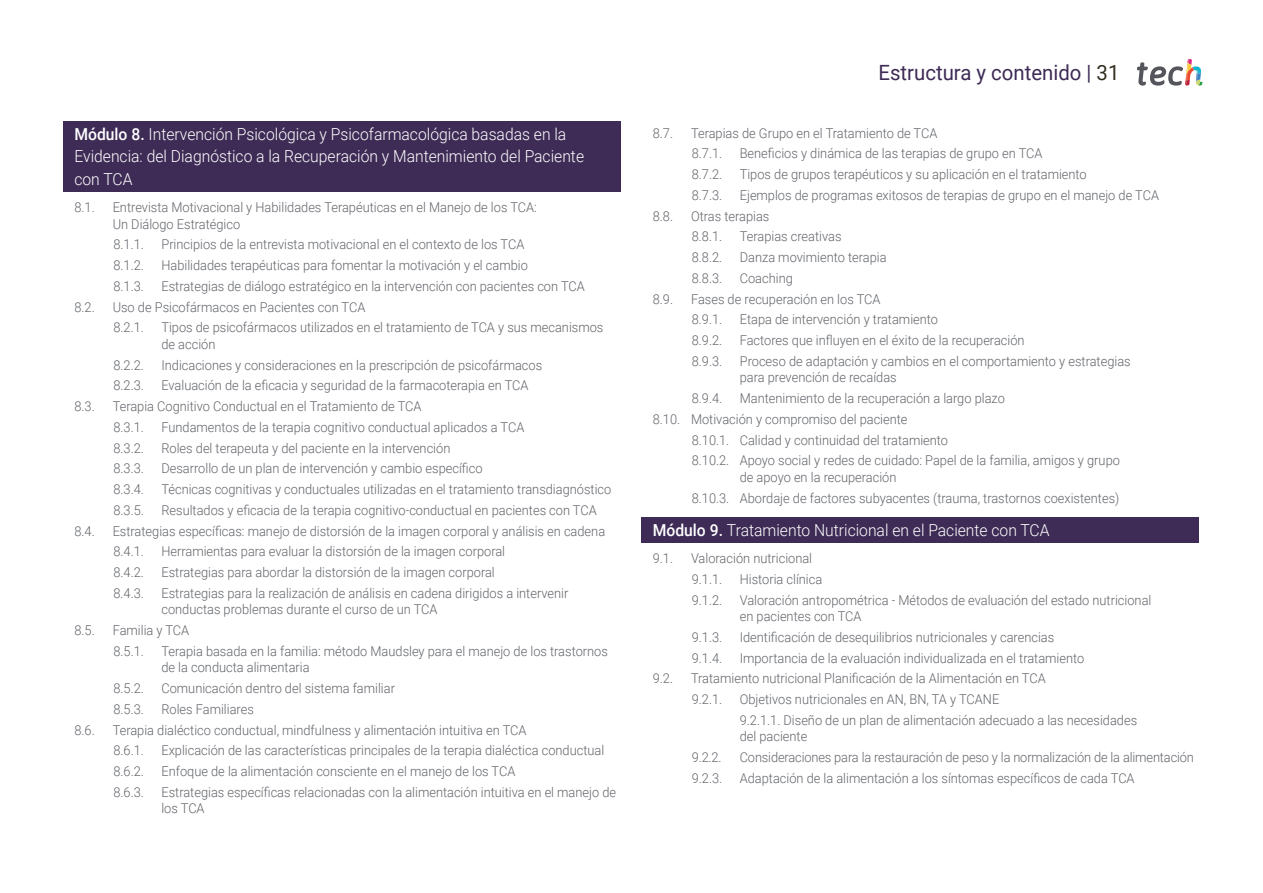
<style>
.page{position:relative;width:1263px;height:893px;background:#fff}
.page>*{position:absolute;margin:0;border:0;box-sizing:border-box;transform-origin:0 0}
.t1{font:21px "Roboto";color:#3e2b56}
.t2{font:300 16.5px/22.5px "Roboto";color:#fff;scale:.95 1}
.t3{font:300 13.5px/20.7px "Roboto";color:#61646a;scale:.95 1}
.s1{font-weight:500}
.s2{color:#312e20}
</style>
<div class="page">
<div style="left:63px;top:121px;width:558px;height:70px;background:#3e2b56"></div>
<div style="left:642px;top:517px;width:557px;height:25px;background:#3e2b56"></div>
<svg style="left:1137px;top:59px;width:65px;height:27px"></svg>
<p class="t2" style="left:74px;top:122px;width:538px"><span class="s1">Módulo 8.</span> Intervención Psicológica y Psicofarmacológica basadas en la<br>Evidencia: del Diagnóstico a la Recuperación y Mantenimiento del Paciente con TCA</p>
<p class="t3" style="left:74px;top:196px;width:23px">8.1.</p>
<p class="t3" style="left:113px;top:199px;width:448px;line-height:16.5px">Entrevista Motivacional y Habilidades Terapéuticas en el Manejo de los TCA:<br>Un Diálogo Estratégico</p>
<p class="t3" style="left:113px;top:234px;width:34px">8.1.1.</p>
<p class="t3" style="left:161px;top:234px;width:384px">Principios de la entrevista motivacional en el contexto de los TCA</p>
<p class="t3" style="left:113px;top:254px;width:34px">8.1.2.</p>
<p class="t3" style="left:161px;top:254px;width:387px">Habilidades terapéuticas para fomentar la motivación y el cambio</p>
<p class="t3" style="left:113px;top:275px;width:34px">8.1.3.</p>
<p class="t3" style="left:161px;top:275px;width:447px">Estrategias de diálogo estratégico en la intervención con pacientes con TCA</p>
<p class="t3" style="left:74px;top:296px;width:23px">8.2.</p>
<p class="t3" style="left:113px;top:296px;width:268px">Uso de Psicofármacos en Pacientes con TCA<br>8.2.1.</p>
<p class="t3" style="left:161px;top:319px;width:467px;line-height:16.5px">Tipos de psicofármacos utilizados en el tratamiento de TCA y sus mecanismos de acción</p>
<p class="t3" style="left:113px;top:354px;width:34px">8.2.2.</p>
<p class="t3" style="left:161px;top:354px;width:402px">Indicaciones y consideraciones en la prescripción de psicofármacos</p>
<p class="t3" style="left:113px;top:375px;width:34px">8.2.3.</p>
<p class="t3" style="left:161px;top:375px;width:388px">Evaluación de la eficacia y seguridad de la farmacoterapia en TCA</p>
<p class="t3" style="left:74px;top:395px;width:23px">8.3.</p>
<p class="t3" style="left:113px;top:395px;width:327px">Terapia Cognitivo Conductual en el Tratamiento de TCA<br>8.3.1.</p>
<p class="t3" style="left:161px;top:416px;width:383px">Fundamentos de la terapia cognitivo conductual aplicados a TCA</p>
<p class="t3" style="left:113px;top:437px;width:34px">8.3.2.</p>
<p class="t3" style="left:161px;top:437px;width:306px">Roles del terapeuta y del paciente en la intervención</p>
<p class="t3" style="left:113px;top:458px;width:34px">8.3.3.</p>
<p class="t3" style="left:161px;top:458px;width:339px">Desarrollo de un plan de intervención y cambio específico</p>
<p class="t3" style="left:113px;top:478px;width:34px">8.3.4.</p>
<p class="t3" style="left:161px;top:478px;width:475px">Técnicas cognitivas y conductuales utilizadas en el tratamiento transdiagnóstico</p>
<p class="t3" style="left:113px;top:499px;width:34px">8.3.5.</p>
<p class="t3" style="left:161px;top:499px;width:460px">Resultados y eficacia de la terapia cognitivo-conductual en pacientes con TCA</p>
<p class="t3" style="left:74px;top:520px;width:23px">8.4.</p>
<p class="t3" style="left:113px;top:520px;width:520px">Estrategias específicas: manejo de distorsión de la imagen corporal y análisis en cadena<br>8.4.1.</p>
<p class="t3" style="left:161px;top:541px;width:363px">Herramientas para evaluar la distorsión de la imagen corporal</p>
<p class="t3" style="left:113px;top:561px;width:34px">8.4.2.</p>
<p class="t3" style="left:161px;top:561px;width:352px">Estrategias para abordar la distorsión de la imagen corporal</p>
<p class="t3" style="left:113px;top:582px;width:34px">8.4.3.</p>
<p class="t3" style="left:161px;top:584px;width:430px;line-height:16.5px">Estrategias para la realización de análisis en cadena dirigidos a intervenir conductas problemas durante el curso de un TCA</p>
<p class="t3" style="left:74px;top:619px;width:23px">8.5.</p>
<p class="t3" style="left:113px;top:619px;width:82px">Familia y TCA<br>8.5.1.</p>
<p class="t3" style="left:161px;top:642px;width:471px;line-height:16.5px">Terapia basada en la familia: método Maudsley para el manejo de los trastornos de la conducta alimentaria</p>
<p class="t3" style="left:113px;top:677px;width:34px">8.5.2.</p>
<p class="t3" style="left:161px;top:677px;width:247px">Comunicación dentro del sistema familiar</p>
<p class="t3" style="left:113px;top:698px;width:34px">8.5.3.</p>
<p class="t3" style="left:161px;top:698px;width:99px">Roles Familiares</p>
<p class="t3" style="left:74px;top:719px;width:23px">8.6.</p>
<p class="t3" style="left:113px;top:719px;width:437px">Terapia dialéctico conductual, mindfulness y alimentación intuitiva en TCA<br>8.6.1.</p>
<p class="t3" style="left:161px;top:740px;width:468px">Explicación de las características principales de la terapia dialéctica conductual</p>
<p class="t3" style="left:113px;top:760px;width:34px">8.6.2.</p>
<p class="t3" style="left:161px;top:760px;width:374px">Enfoque de la alimentación consciente en el manejo de los TCA</p>
<p class="t3" style="left:113px;top:781px;width:34px">8.6.3.</p>
<p class="t3" style="left:161px;top:783px;width:480px;line-height:16.5px">Estrategias específicas relacionadas con la alimentación intuitiva en el manejo de los TCA</p>
<h1 class="t1" style="left:878px;top:57px;width:242px">Estructura y contenido | <span class="s2">31</span></h1>
<p class="t3" style="left:653px;top:122px;width:23px">8.7.</p>
<p class="t3" style="left:691px;top:122px;width:261px">Terapias de Grupo en el Tratamiento de TCA<br>8.7.1.</p>
<p class="t3" style="left:740px;top:143px;width:320px">Beneficios y dinámica de las terapias de grupo en TCA</p>
<p class="t3" style="left:692px;top:164px;width:34px">8.7.2.</p>
<p class="t3" style="left:740px;top:164px;width:367px">Tipos de grupos terapéuticos y su aplicación en el tratamiento</p>
<p class="t3" style="left:692px;top:184px;width:34px">8.7.3.</p>
<p class="t3" style="left:740px;top:184px;width:443px">Ejemplos de programas exitosos de terapias de grupo en el manejo de TCA</p>
<p class="t3" style="left:653px;top:205px;width:23px">8.8.</p>
<p class="t3" style="left:691px;top:205px;width:84px">Otras terapias<br>8.8.1.</p>
<p class="t3" style="left:740px;top:226px;width:109px">Terapias creativas</p>
<p class="t3" style="left:692px;top:247px;width:34px">8.8.2.</p>
<p class="t3" style="left:740px;top:247px;width:156px">Danza movimiento terapia</p>
<p class="t3" style="left:692px;top:267px;width:34px">8.8.3.</p>
<p class="t3" style="left:740px;top:267px;width:57px">Coaching</p>
<p class="t3" style="left:653px;top:288px;width:23px">8.9.</p>
<p class="t3" style="left:691px;top:288px;width:201px">Fases de recuperación en los TCA<br>8.9.1.</p>
<p class="t3" style="left:740px;top:309px;width:210px">Etapa de intervención y tratamiento</p>
<p class="t3" style="left:692px;top:330px;width:34px">8.9.2.</p>
<p class="t3" style="left:740px;top:330px;width:301px">Factores que influyen en el éxito de la recuperación</p>
<p class="t3" style="left:692px;top:350px;width:34px">8.9.3.</p>
<p class="t3" style="left:740px;top:352px;width:413px;line-height:16.5px">Proceso de adaptación y cambios en el comportamiento y estrategias para prevención de recaídas</p>
<p class="t3" style="left:692px;top:388px;width:34px">8.9.4.</p>
<p class="t3" style="left:740px;top:388px;width:281px">Mantenimiento de la recuperación a largo plazo</p>
<p class="t3" style="left:653px;top:408px;width:270px">8.10. Motivación y compromiso del paciente</p>
<p class="t3" style="left:692px;top:429px;width:271px">8.10.1. Calidad y continuidad del tratamiento</p>
<p class="t3" style="left:692px;top:450px;width:452px">8.10.2. Apoyo social y redes de cuidado: Papel de la familia, amigos y grupo</p>
<p class="t3" style="left:692px;top:466px;width:452px;text-indent:48px">de apoyo en la recuperación<br>8.10.3. Abordaje de factores subyacentes (trauma, trastornos coexistentes)</p>
<p class="t2" style="left:653px;top:518px;width:419px"><span class="s1">Módulo 9.</span> Tratamiento Nutricional en el Paciente con TCA</p>
<p class="t3" style="left:653px;top:547px;width:23px">9.1.</p>
<p class="t3" style="left:691px;top:547px;width:129px">Valoración nutricional<br>9.1.1.</p>
<p class="t3" style="left:740px;top:568px;width:88px">Historia clínica</p>
<p class="t3" style="left:692px;top:589px;width:34px">9.1.2.</p>
<p class="t3" style="left:740px;top:591px;width:435px;line-height:16.5px">Valoración antropométrica - Métodos de evaluación del estado nutricional en pacientes con TCA</p>
<p class="t3" style="left:692px;top:626px;width:34px">9.1.3.</p>
<p class="t3" style="left:740px;top:626px;width:333px">Identificación de desequilibrios nutricionales y carencias</p>
<p class="t3" style="left:692px;top:647px;width:34px">9.1.4.</p>
<p class="t3" style="left:740px;top:647px;width:364px">Importancia de la evaluación individualizada en el tratamiento</p>
<p class="t3" style="left:653px;top:668px;width:23px">9.2.</p>
<p class="t3" style="left:691px;top:668px;width:375px">Tratamiento nutricional Planificación de la Alimentación en TCA<br>9.2.1.</p>
<p class="t3" style="left:740px;top:688px;width:420px">Objetivos nutricionales en AN, BN, TA y TCANE<br>9.2.1.1. Diseño de un plan de alimentación adecuado a las necesidades</p>
<p class="t3" style="left:740px;top:726px;width:73px">del paciente</p>
<p class="t3" style="left:692px;top:746px;width:33px">9.2.2.</p>
<p class="t3" style="left:740px;top:746px;width:480px">Consideraciones para la restauración de peso y la normalización de la alimentación</p>
<p class="t3" style="left:692px;top:767px;width:34px">9.2.3.</p>
<p class="t3" style="left:740px;top:767px;width:417px">Adaptación de la alimentación a los síntomas específicos de cada TCA</p>
</div>
